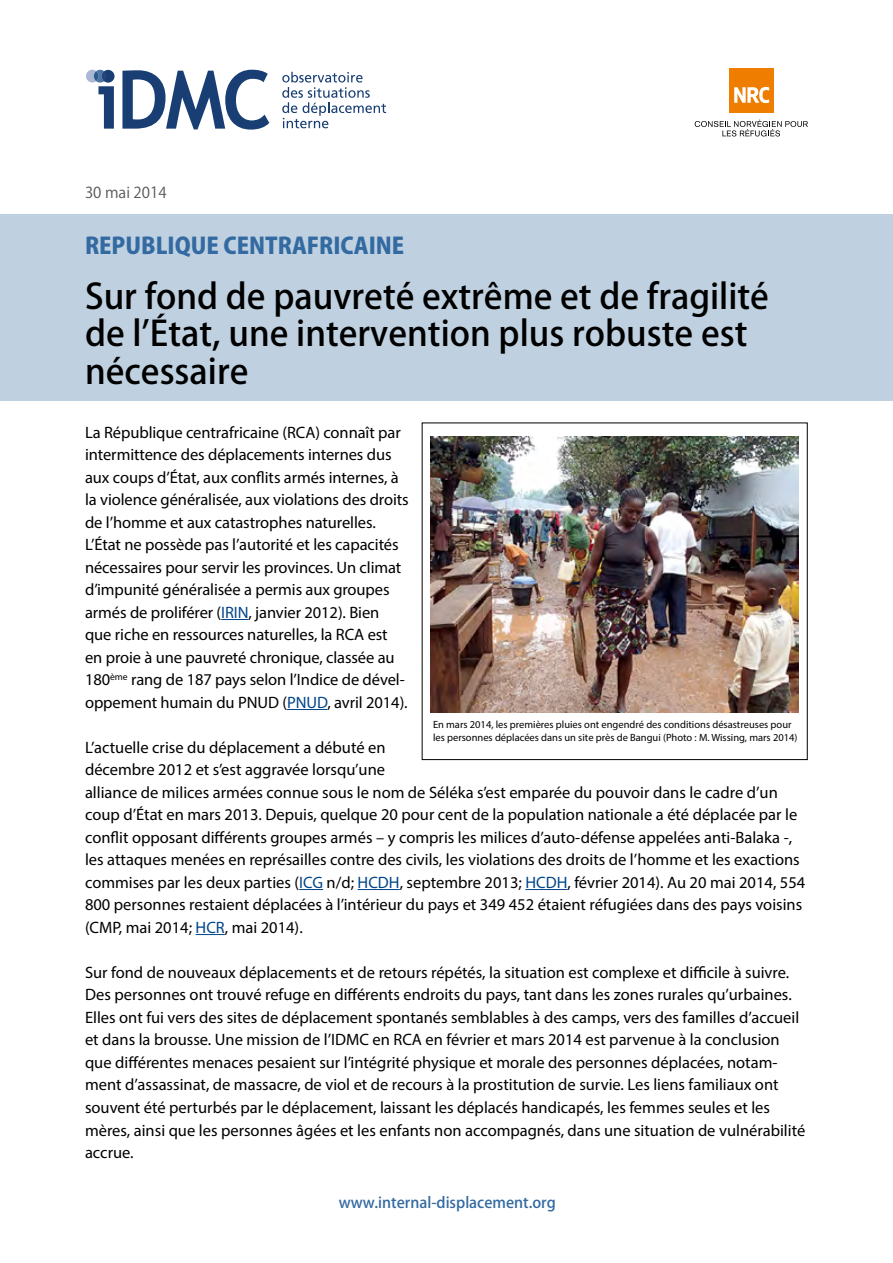
<style>
.page{position:relative;width:893px;height:1263px;background:#fff}
.page>*{position:absolute;margin:0;border:0;box-sizing:border-box;transform-origin:0 0}
.t1{font:500 34.5px/37.5px "Koz Go Pro";color:#000}
.t2{font:800 22.5px "Koz Go Pro";color:#336aa1}
.t3{font:16.5px/22.5px "Myriad Pro";color:#000}
.t4{font:500 15px "Koz Go Pro";color:#336aa1}
.t5{font:15px "Koz Go Pro";color:#575756}
.t6{font:10.5px/12.6px "Myriad Pro";color:#000}
.s1{font-size:15.45px}
.s2{color:#00458a}
</style>
<div class="page">
<div style="left:0;top:215px;width:893px;height:186px;background:#bfd1e0"></div>
<svg style="left:122px;top:70px;width:147px;height:60px"></svg>
<svg style="left:86px;top:70px;width:28px;height:59px"></svg>
<div style="left:94px;top:71px;width:5px;height:10px;background:#295c91;border-radius:50%"></div>
<svg style="left:282px;top:72px;width:104px;height:56px"></svg>
<svg style="left:695px;top:120px;width:113px;height:16px"></svg>
<div style="left:729px;top:68px;width:45px;height:45px;background:#ef7d00"></div>
<svg style="left:734px;top:87px;width:35px;height:16px"></svg>
<div style="left:422px;top:423px;width:386px;height:337px;border:1px solid #000"></div>
<img style="left:430px;top:436px;width:368px;height:276px">
<svg style="left:221px;top:619px;width:28px;height:1px"></svg>
<hr style="left:287px;top:709px;width:40px;height:1px;background:#00458a">
<svg style="left:299px;top:889px;width:24px;height:1px"></svg>
<hr style="left:358px;top:889px;width:42px;height:1px;background:#00458a">
<hr style="left:525px;top:889px;width:42px;height:1px;background:#00458a">
<svg style="left:196px;top:934px;width:29px;height:1px"></svg>
<p class="t5" style="left:85px;top:182px;width:83px">30 mai 20<span class="s1">1</span>4</p>
<h2 class="t2" style="left:85px;top:231px;width:321px">REPUBLIQUE CENTRAFRICAINE</h2>
<h1 class="t1" style="left:85px;top:279px;width:685px">Sur fond de pauvreté extrême et de fragilité de l’État, une intervention plus robuste est nécessaire</h1>
<p class="t3" style="left:85px;top:421px;width:325px">La République centrafricaine (RCA) connaît par intermittence des déplacements internes dus aux coups d’État, aux conflits armés internes, à la violence généralisée, aux violations des droits de l’homme et aux catastrophes naturelles.<br>L’État ne possède pas l’autorité et les capacités nécessaires pour servir les provinces. Un climat d’impunité généralisée a permis aux groupes armés de proliférer (<span class="s2">IRIN</span>, janvier 2012). Bien que riche en ressources naturelles, la RCA est en proie à une pauvreté chronique, classée au 180<sup>ème</sup> rang de 187 pays selon l’Indice de dével&shy;oppement humain du PNUD (<span class="s2">PNUD</span>, avril 2014).</p>
<p class="t3" style="left:85px;top:736px;width:722px">L’actuelle crise du déplacement a débuté en<br>décembre 2012 et s’est aggravée lorsqu’une<br>alliance de milices armées connue sous le nom de Séléka s’est emparée du pouvoir dans le cadre d’un coup d’État en mars 2013. Depuis, quelque 20 pour cent de la population nationale a été déplacée par le conflit opposant différents groupes armés – y compris les milices d’auto-défense appelées anti-Balaka -, les attaques menées en représailles contre des civils, les violations des droits de l’homme et les exactions commises par les deux parties (<span class="s2">ICG</span> n/d; <span class="s2">HCDH</span>, septembre 2013; <span class="s2">HCDH</span>, février 2014). Au 20 mai 2014, 554<br>800 personnes restaient déplacées à l’intérieur du pays et 349 452 étaient réfugiées dans des pays voisins (CMP, mai 2014; <span class="s2">HCR</span>, mai 2014).</p>
<p class="t3" style="left:85px;top:961px;width:722px">Sur fond de nouveaux déplacements et de retours répétés, la situation est complexe et difficile à suivre.<br>Des personnes ont trouvé refuge en différents endroits du pays, tant dans les zones rurales qu’urbaines.<br>Elles ont fui vers des sites de déplacement spontanés semblables à des camps, vers des familles d’accueil et dans la brousse. Une mission de l’IDMC en RCA en février et mars 2014 est parvenue à la conclusion que différentes menaces pesaient sur l’intégrité physique et morale des personnes déplacées, notam&shy;ment d’assassinat, de massacre, de viol et de recours à la prostitution de survie. Les liens familiaux ont souvent été perturbés par le déplacement, laissant les déplacés handicapés, les femmes seules et les mères, ainsi que les personnes âgées et les enfants non accompagnés, dans une situation de vulnérabilité accrue.</p>
<p class="t6" style="left:433px;top:718px;width:366px">En mars 2014, les premières pluies ont engendré des conditions désastreuses pour les personnes déplacées dans un site près de Bangui (Photo : M. Wissing, mars 2014)</p>
<p class="t4" style="left:339px;top:1192px;width:218px">www.internal-displacement.org</p>
</div>
